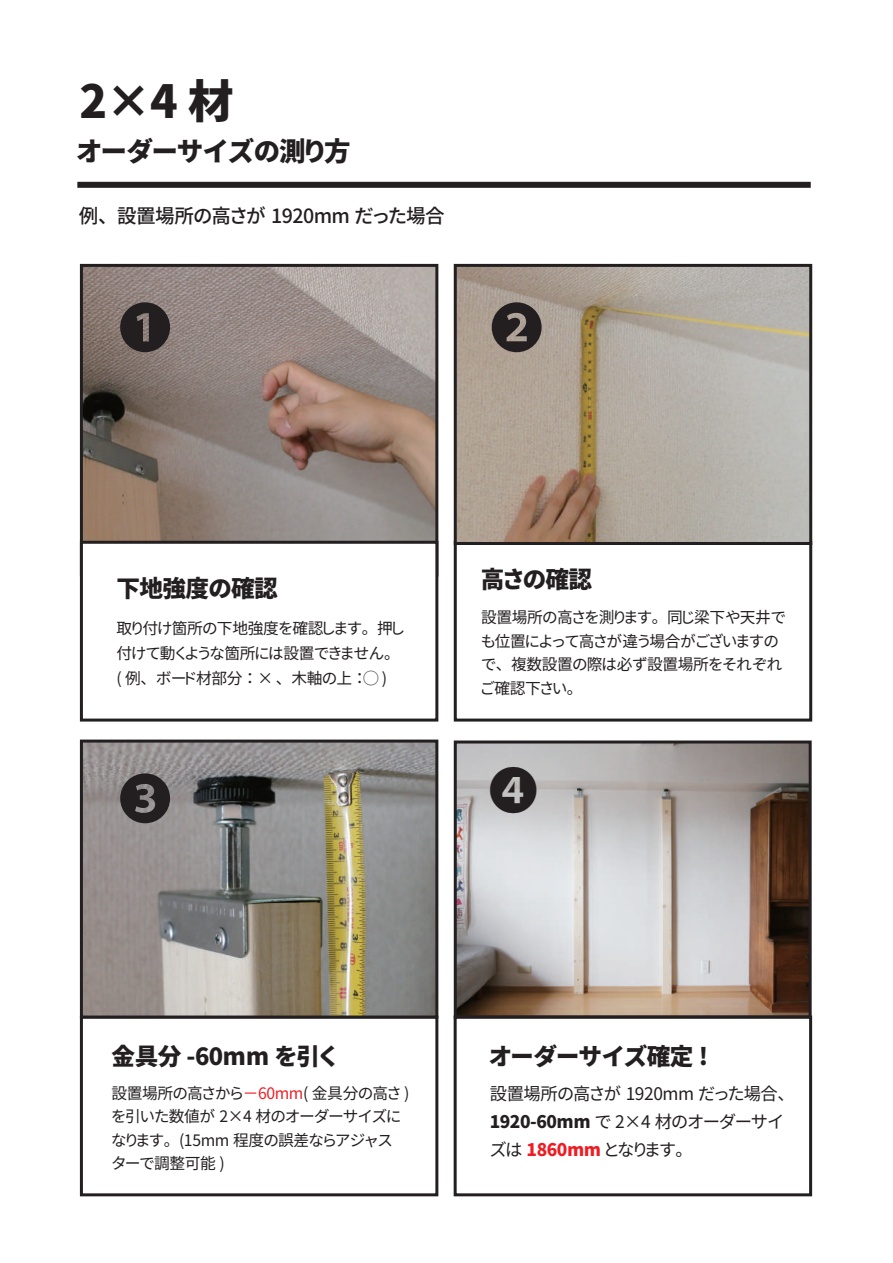
<style>
.page{position:relative;width:893px;height:1263px;background:#fff}
.page>*{position:absolute;margin:0;border:0;box-sizing:border-box;transform-origin:0 0}
.t1{font:53.7px "Koz Go Pro";color:#231f20}
.t2{font:49.8px "Koz Go Pro";color:#231f20}
.t3{font:45.6px "Gen Shin Gothic P Heavy";color:#231f20}
.t4{font:26.55px "Gen Shin Gothic P Heavy";letter-spacing:-.025em;color:#231f20}
.t5{font:23.55px "Gen Shin Gothic P Heavy";letter-spacing:-.025em;color:#231f20}
.t6{font:19.5px "Gen Shin Gothic P Medium";letter-spacing:-.025em;color:#231f20}
.t7{font:17.4px/27.8px "Gen Shin Gothic P Regular";letter-spacing:-.025em;color:#231f20}
.t8{font:15.75px/23.5px "Gen Shin Gothic P Regular";letter-spacing:-.025em;color:#231f20}
.s1{color:#ee1d23}
.s2{font-family:"Gen Shin Gothic P Heavy"}
.s3{font-family:"Gen Shin Gothic P Heavy";color:#ee1d23}
</style>
<div class="page">
<div style="left:454px;top:541px;width:358px;height:180px;background:#fff;border:3px solid #231f20"></div>
<img style="left:458px;top:744px;width:350px;height:270px">
<img style="left:458px;top:268px;width:350px;height:273px">
<img style="left:84px;top:268px;width:350px;height:273px">
<div style="left:80px;top:264px;width:358px;height:312px;border:3px solid #231f20"></div>
<div style="left:80px;top:541px;width:358px;height:180px;background:#fff;border:3px solid #231f20"></div>
<div style="left:80px;top:1015px;width:358px;height:181px;background:#fff;border:3px solid #231f20"></div>
<div style="left:454px;top:1015px;width:358px;height:181px;background:#fff;border:3px solid #231f20"></div>
<div style="left:454px;top:264px;width:358px;height:281px;border:3px solid #231f20"></div>
<img style="left:84px;top:743px;width:350px;height:271px">
<div style="left:80px;top:739px;width:358px;height:279px;border:3px solid #231f20"></div>
<div style="left:454px;top:740px;width:358px;height:278px;border:3px solid #231f20"></div>
<div style="left:77px;top:182px;width:734px;height:6px;background:#231f20"></div>
<h3 class="t3" style="left:79px;top:65px;width:156px">2×4 材</h3>
<h3 class="t4" style="left:76px;top:130px;width:276px">オーダーサイズの測り方</h3>
<p class="t6" style="left:79px;top:202px;width:367px">例、設置場所の高さが 1920mm だった場合</p>
<h1 class="t1" style="left:118px;top:293px;width:55px">❶</h1>
<h1 class="t1" style="left:490px;top:293px;width:55px">❷</h1>
<h3 class="t5" style="left:116px;top:570px;width:163px">下地強度の確認</h3>
<p class="t8" style="left:116px;top:616px;width:290px;line-height:25.2px">取り付け箇所の下地強度を確認します。押し付けて動くような箇所には設置できません。<br>( 例、ボード材部分： × 、木軸の上：◯ )</p>
<h1 class="t1" style="left:118px;top:764px;width:55px">❸</h1>
<h3 class="t5" style="left:481px;top:561px;width:113px">高さの確認</h3>
<p class="t8" style="left:481px;top:605px;width:306px">設置場所の高さを測ります。同じ梁下や天井でも位置によって高さが違う場合がございますので、複数設置の際は必ず設置場所をそれぞれご確認下さい。</p>
<h2 class="t2" style="left:488px;top:759px;width:51px">❹</h2>
<h3 class="t5" style="left:112px;top:1038px;width:226px">金具分 -60mm を引く</h3>
<h3 class="t5" style="left:489px;top:1038px;width:221px">オーダーサイズ確定 !</h3>
<p class="t8" style="left:111px;top:1081px;width:300px">設置場所の高さから<span class="s1">−60mm</span>( 金具分の高さ )を引いた数値が 2×4 材のオーダーサイズになります。 (15mm 程度の誤差ならアジャスターで調整可能 )</p>
<p class="t7" style="left:490px;top:1080px;width:298px">設置場所の高さが 1920mm だった場合、<br><span class="s2">1920-60mm</span> で 2×4 材のオーダーサイズは <span class="s3">1860mm</span> となります。</p>
</div>
